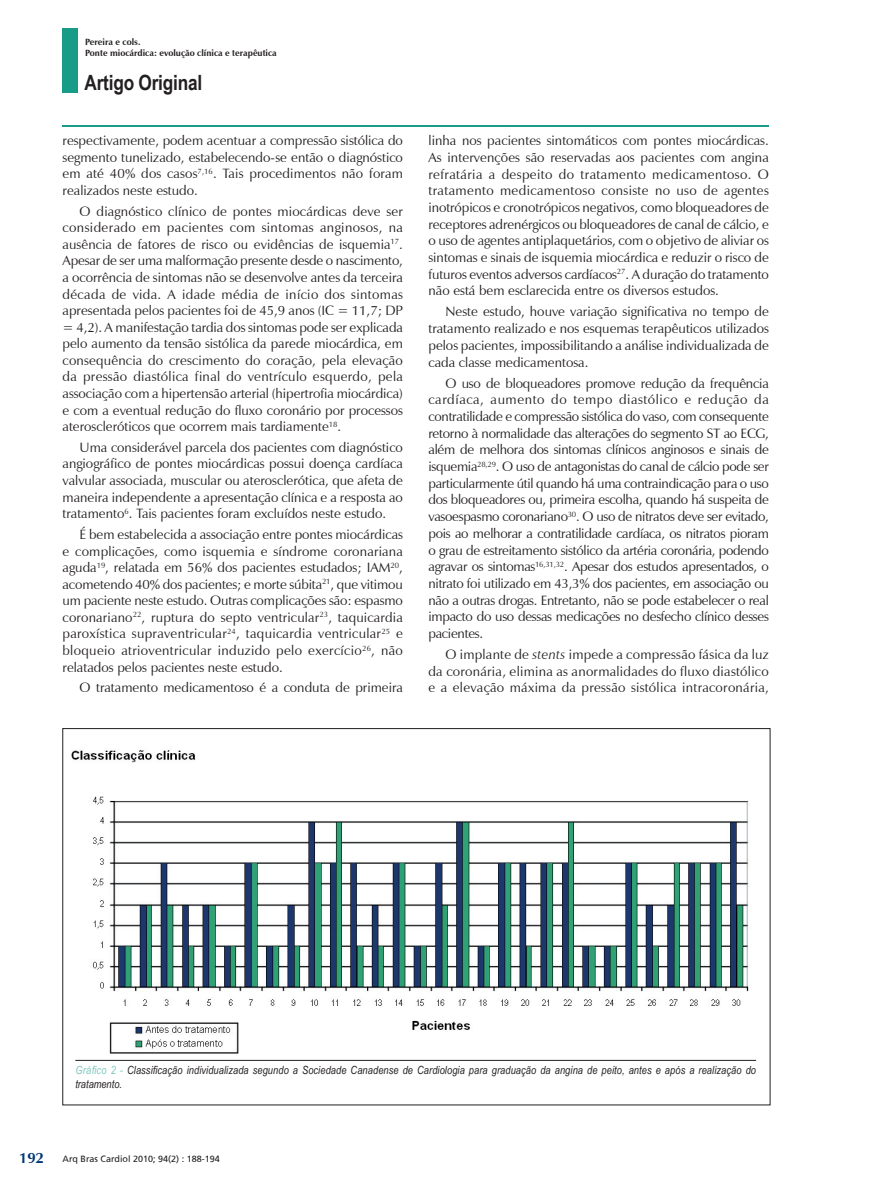
<style>
.page{position:relative;width:891px;height:1189px;background:#fff}
.page>*{position:absolute;margin:0;border:0;box-sizing:border-box;transform-origin:0 0}
.t1{font:700 21px "Arial Narrow";letter-spacing:-.01em;color:#231f20}
.t2{font:700 15px "Zapf Humanist 601 BT";color:#013775}
.t3{font:13.5px/16.6px "Zapf Humanist 601 BT";color:#231f20;text-align:justify}
.t4{font:italic 11.25px/13.5px "Arial Narrow";letter-spacing:.01em;color:#231f20}
.t5{font:700 9px/10.8px "Zapf Humanist 601 BT";color:#231f20}
.t6{font:9px "Frutiger";color:#231f20}
.s1{font-style:italic}
.s2{color:#7bc9be}
</style>
<div class="page">
<hr style="left:63px;top:125px;width:705px;height:1px;background:#189c88">
<div style="left:63px;top:28px;width:15px;height:64px;background:#189c88"></div>
<img style="left:72px;top:750px;width:677px;height:304px">
<hr style="left:75px;top:1059px;width:681px;height:1px;background:#231f20">
<p class="t5" style="left:85px;top:36px;width:193px">Pereira e cols.<br>Ponte miocárdica: evolução clínica e terapêutica</p>
<h1 class="t1" style="left:84px;top:71px;width:119px">Artigo Original</h1>
<p class="t3" style="left:63px;top:132px;width:342px">respectivamente, podem acentuar a compressão sistólica do segmento tunelizado, estabelecendo-se então o diagnóstico em até 40% dos casos<sup>7,16</sup>. Tais procedimentos não foram realizados neste estudo.</p>
<p class="t3" style="left:63px;top:203px;width:342px;text-indent:17px">O diagnóstico clínico de pontes miocárdicas deve ser considerado em pacientes com sintomas anginosos, na ausência de fatores de risco ou evidências de isquemia<sup>17</sup>.<br>Apesar de ser uma malformação presente desde o nascimento, a ocorrência de sintomas não se desenvolve antes da terceira década de vida. A idade média de início dos sintomas apresentada pelos pacientes foi de 45,9 anos (IC = 11,7; DP = 4,2). A manifestação tardia dos sintomas pode ser explicada pelo aumento da tensão sistólica da parede miocárdica, em consequência do crescimento do coração, pela elevação da pressão diastólica final do ventrículo esquerdo, pela associação com a hipertensão arterial (hipertrofia miocárdica) e com a eventual redução do fluxo coronário por processos ateroscleróticos que ocorrem mais tardiamente<sup>18</sup>.</p>
<p class="t3" style="left:63px;top:439px;width:342px;text-indent:17px">Uma considerável parcela dos pacientes com diagnóstico angiográfico de pontes miocárdicas possui doença cardíaca valvular associada, muscular ou aterosclerótica, que afeta de maneira independente a apresentação clínica e a resposta ao tratamento<sup>6</sup>. Tais pacientes foram excluídos neste estudo.</p>
<p class="t3" style="left:63px;top:526px;width:342px;text-indent:17px">É bem estabelecida a associação entre pontes miocárdicas e complicações, como isquemia e síndrome coronariana aguda<sup>19</sup>, relatada em 56% dos pacientes estudados; IAM<sup>20</sup>, acometendo 40% dos pacientes; e morte súbita<sup>21</sup>, que vitimou um paciente neste estudo. Outras complicações são: espasmo coronariano<sup>22</sup>, ruptura do septo ventricular<sup>23</sup>, taquicardia paroxística supraventricular<sup>24</sup>, taquicardia ventricular<sup>25</sup> e bloqueio atrioventricular induzido pelo exercício<sup>26</sup>, não relatados pelos pacientes neste estudo.</p>
<p class="t3" style="left:80px;top:679px;width:325px">O tratamento medicamentoso é a conduta de primeira</p>
<p class="t3" style="left:428px;top:132px;width:342px">linha nos pacientes sintomáticos com pontes miocárdicas.<br>As intervenções são reservadas aos pacientes com angina refratária a despeito do tratamento medicamentoso. O tratamento medicamentoso consiste no uso de agentes inotrópicos e cronotrópicos negativos, como bloqueadores de receptores adrenérgicos ou bloqueadores de canal de cálcio, e o uso de agentes antiplaquetários, com o objetivo de aliviar os sintomas e sinais de isquemia miocárdica e reduzir o risco de futuros eventos adversos cardíacos<sup>27</sup>. A duração do tratamento não está bem esclarecida entre os diversos estudos.</p>
<p class="t3" style="left:428px;top:303px;width:342px;text-indent:17px">Neste estudo, houve variação significativa no tempo de tratamento realizado e nos esquemas terapêuticos utilizados pelos pacientes, impossibilitando a análise individualizada de cada classe medicamentosa.</p>
<p class="t3" style="left:428px;top:374px;width:342px;text-indent:17px">O uso de bloqueadores promove redução da frequência cardíaca, aumento do tempo diastólico e redução da contratilidade e compressão sistólica do vaso, com consequente retorno à normalidade das alterações do segmento ST ao ECG, além de melhora dos sintomas clínicos anginosos e sinais de isquemia<sup>28,29</sup>. O uso de antagonistas do canal de cálcio pode ser particularmente útil quando há uma contraindicação para o uso dos bloqueadores ou, primeira escolha, quando há suspeita de vasoespasmo coronariano<sup>30</sup>. O uso de nitratos deve ser evitado, pois ao melhorar a contratilidade cardíaca, os nitratos pioram o grau de estreitamento sistólico da artéria coronária, podendo agravar os sintomas<sup>16,31,32</sup>. Apesar dos estudos apresentados, o nitrato foi utilizado em 43,3% dos pacientes, em associação ou não a outras drogas. Entretanto, não se pode estabelecer o real impacto do uso dessas medicações no desfecho clínico desses pacientes.</p>
<p class="t3" style="left:428px;top:645px;width:342px;text-indent:17px">O implante de <span class="s1">stents</span> impede a compressão fásica da luz da coronária, elimina as anormalidades do fluxo diastólico e a elevação máxima da pressão sistólica intracoronária,</p>
<p class="t4" style="left:75px;top:1062px;width:682px"><span class="s2">Gráfico 2 -</span> Classificação individualizada segundo a Sociedade Canadense de Cardiologia para graduação da angina de peito, antes e após a realização do tratamento.</p>
<p class="t2" style="left:19px;top:1148px;width:26px">192</p>
<p class="t6" style="left:63px;top:1154px;width:159px">Arq Bras Cardiol 2010; 94(2) : 188-194</p>
</div>
